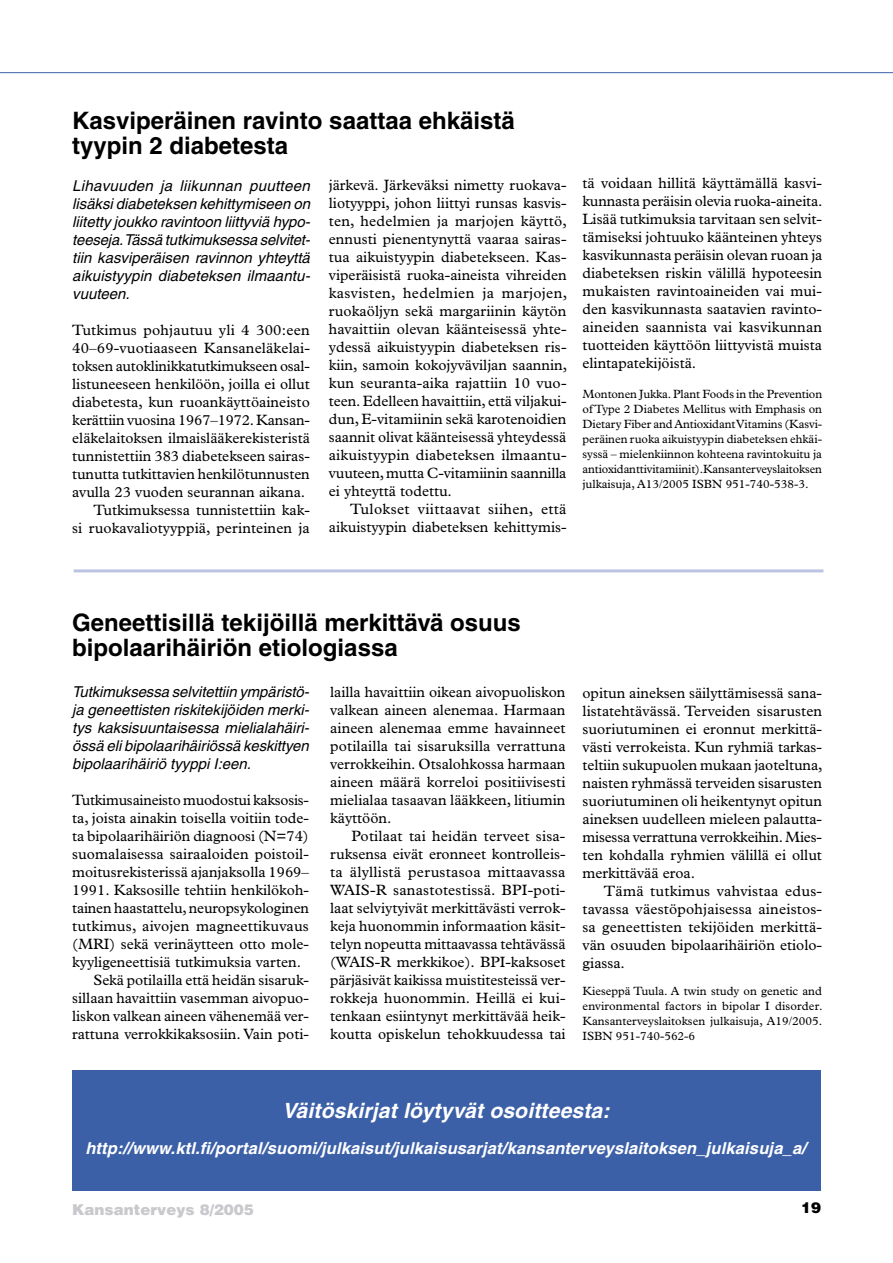
<style>
.page{position:relative;width:893px;height:1263px;background:#fff}
.page>*{position:absolute;margin:0;border:0;box-sizing:border-box;transform-origin:0 0}
.väitösotsikko{font:700 24px/25.5px "Helvetica";color:#000}
.nosto{font:italic 700 21px "Helvetica";letter-spacing:.01em;color:#fff}
.nosto-2{font:italic 700 16.5px "Helvetica";letter-spacing:.01em;color:#fff}
.leipis{font:15px/18px "Plantin";color:#000;text-align:justify}
.leipis_ei_sis{font:15px/18px "Plantin";color:#000;text-align:justify}
.ingressi{font:italic 15px/18px "Helvetica";color:#000;text-align:justify}
.t1{font:900 15px "Helvetica";color:#c9c8cd}
.t2{font:900 15px "Helvetica";color:#000}
.kirjallisuus{font:12px/15px "Plantin";color:#000;text-align:justify}
</style>
<div class="page">
<hr style="left:0;top:72px;width:893px;height:1px;background:#3c60a7">
<div style="left:72px;top:1070px;width:749px;height:121px;background:#3c60a7"></div>
<hr style="left:74px;top:569px;width:749px;height:3px;background:#bbc3e1">
<p class="väitösotsikko" style="left:72px;top:107px;width:444px">Kasviperäinen ravinto saattaa ehkäistä tyypin 2 diabetesta</p>
<p class="ingressi" style="left:72px;top:177px;width:239px">Lihavuuden ja liikunnan puutteen lisäksi diabeteksen kehittymiseen on liitetty joukko ravintoon liittyviä hypo&shy;teeseja. Tässä tutkimuksessa selvitet&shy;tiin kasviperäisen ravinnon yhteyttä aikuistyypin diabeteksen ilmaantu&shy;vuuteen.</p>
<p class="leipis_ei_sis" style="left:72px;top:321px;width:239px">Tutkimus pohjautuu yli 4 300:een 40–69-vuotiaaseen Kansaneläkelai&shy;toksen autoklinikkatutkimukseen osal&shy;listuneeseen henkilöön, joilla ei ollut diabetesta, kun ruoankäyttöaineisto kerättiin vuosina 1967–1972. Kansan&shy;eläkelaitoksen ilmaislääkerekisteristä tunnistettiin 383 diabetekseen sairas&shy;tunutta tutkittavien henkilötunnusten avulla 23 vuoden seurannan aikana.</p>
<p class="leipis" style="left:72px;top:501px;width:239px;text-align:right">Tutkimuksessa tunnistettiin kak-<br>si ruokavaliotyyppiä, perinteinen ja</p>
<p class="leipis" style="left:329px;top:176px;width:240px">järkevä. Järkeväksi nimetty ruokava&shy;liotyyppi, johon liittyi runsas kasvis&shy;ten, hedelmien ja marjojen käyttö, ennusti pienentynyttä vaaraa sairas&shy;tua aikuistyypin diabetekseen. Kas&shy;viperäisistä ruoka-aineista vihreiden kasvisten, hedelmien ja marjojen, ruokaöljyn sekä margariinin käytön havaittiin olevan käänteisessä yhte&shy;ydessä aikuistyypin diabeteksen ris&shy;kiin, samoin kokojyväviljan saannin, kun seuranta-aika rajattiin 10 vuo&shy;teen. Edelleen havaittiin, että viljakui&shy;dun, E-vitamiinin sekä karotenoidien saannit olivat käänteisessä yhteydessä aikuistyypin diabeteksen ilmaantu&shy;vuuteen, mutta C-vitamiinin saannilla ei yhteyttä todettu.</p>
<p class="leipis" style="left:329px;top:500px;width:239px;text-align:right">Tulokset viittaavat siihen, että aikuistyypin diabeteksen kehittymis-</p>
<p class="leipis" style="left:582px;top:174px;width:241px">tä voidaan hillitä käyttämällä kasvi&shy;kunnasta peräisin olevia ruoka-aineita.<br>Lisää tutkimuksia tarvitaan sen selvit&shy;tämiseksi johtuuko käänteinen yhteys kasvikunnasta peräisin olevan ruoan ja diabeteksen riskin välillä hypoteesin mukaisten ravintoaineiden vai mui&shy;den kasvikunnasta saatavien ravinto&shy;aineiden saannista vai kasvikunnan tuotteiden käyttöön liittyvistä muista elintapatekijöistä.</p>
<p class="kirjallisuus" style="left:582px;top:387px;width:241px">Montonen Jukka. Plant Foods in the Prevention of Type 2 Diabetes Mellitus with Emphasis on Dietary Fiber and Antioxidant Vitamins (Kasvi&shy;peräinen ruoka aikuistyypin diabeteksen ehkäi&shy;syssä – mielenkiinnon kohteena ravintokuitu ja antioxidanttivitamiinit).Kansanterveyslaitoksen julkaisuja, A13/2005 ISBN 951-740-538-3.</p>
<p class="väitösotsikko" style="left:72px;top:609px;width:450px">Geneettisillä tekijöillä merkittävä osuus bipolaarihäiriön etiologiassa</p>
<p class="ingressi" style="left:72px;top:683px;width:238px">Tutkimuksessa selvitettiin ympäristö&shy;ja geneettisten riskitekijöiden merki&shy;tys kaksisuuntaisessa mielialahäiri&shy;össä eli bipolaarihäiriössä keskittyen bipolaarihäiriö tyyppi I:een.</p>
<p class="leipis_ei_sis" style="left:72px;top:791px;width:238px">Tutkimusaineisto muodostui kaksosis&shy;ta, joista ainakin toisella voitiin tode&shy;ta bipolaarihäiriön diagnoosi (N=74) suomalaisessa sairaaloiden poistoil&shy;moitusrekisterissä ajanjaksolla 1969– 1991. Kaksosille tehtiin henkilökoh&shy;tainen haastattelu, neuropsykologinen tutkimus, aivojen magneettikuvaus (MRI) sekä verinäytteen otto mole&shy;kyyligeneettisiä tutkimuksia varten.</p>
<p class="leipis" style="left:72px;top:971px;width:238px;text-indent:21px">Sekä potilailla että heidän sisaruk&shy;sillaan havaittiin vasemman aivopuo&shy;liskon valkean aineen vähenemää ver&shy;rattuna verrokkikaksosiin. Vain poti-</p>
<p class="leipis" style="left:330px;top:683px;width:237px">lailla havaittiin oikean aivopuoliskon valkean aineen alenemaa. Harmaan aineen alenemaa emme havainneet potilailla tai sisaruksilla verrattuna verrokkeihin. Otsalohkossa harmaan aineen määrä korreloi positiivisesti mielialaa tasaavan lääkkeen, litiumin käyttöön.</p>
<p class="leipis" style="left:330px;top:827px;width:237px;text-indent:21px">Potilaat tai heidän terveet sisa&shy;ruksensa eivät eronneet kontrolleis&shy;ta älyllistä perustasoa mittaavassa WAIS-R sanastotestissä. BPI-poti&shy;laat selviytyivät merkittävästi verrok&shy;keja huonommin informaation käsit&shy;telyn nopeutta mittaavassa tehtävässä (WAIS-R merkkikoe). BPI-kaksoset pärjäsivät kaikissa muistitesteissä ver&shy;rokkeja huonommin. Heillä ei kui&shy;tenkaan esiintynyt merkittävää heik&shy;koutta opiskelun tehokkuudessa tai</p>
<p class="leipis" style="left:582px;top:684px;width:241px">opitun aineksen säilyttämisessä sana&shy;listatehtävässä. Terveiden sisarusten suoriutuminen ei eronnut merkittä&shy;västi verrokeista. Kun ryhmiä tarkas&shy;teltiin sukupuolen mukaan jaoteltuna, naisten ryhmässä terveiden sisarusten suoriutuminen oli heikentynyt opitun aineksen uudelleen mieleen palautta&shy;misessa verrattuna verrokkeihin. Mies&shy;ten kohdalla ryhmien välillä ei ollut merkittävää eroa.</p>
<p class="leipis" style="left:582px;top:882px;width:241px;text-indent:21px">Tämä tutkimus vahvistaa edus&shy;tavassa väestöpohjaisessa aineistos&shy;sa geneettisten tekijöiden merkittä&shy;vän osuuden bipolaarihäiriön etiolo&shy;giassa.</p>
<p class="kirjallisuus" style="left:582px;top:984px;width:242px">Kieseppä Tuula. A twin study on genetic and environmental factors in bipolar I disorder.<br>Kansanterveyslaitoksen julkaisuja, A19/2005.<br>ISBN 951-740-562-6</p>
<p class="nosto" style="left:283px;top:1098px;width:328px">Väitöskirjat löytyvät osoitteesta:</p>
<p class="nosto-2" style="left:85px;top:1138px;width:722px">http://www.ktl.fi/portal/suomi/julkaisut/julkaisusarjat/kansanterveyslaitoksen_julkaisuja_a/</p>
<p class="t1" style="left:72px;top:1199px;width:183px">Kansanterveys 8/2005</p>
<p class="t2" style="left:801px;top:1198px;width:22px">19</p>
</div>
